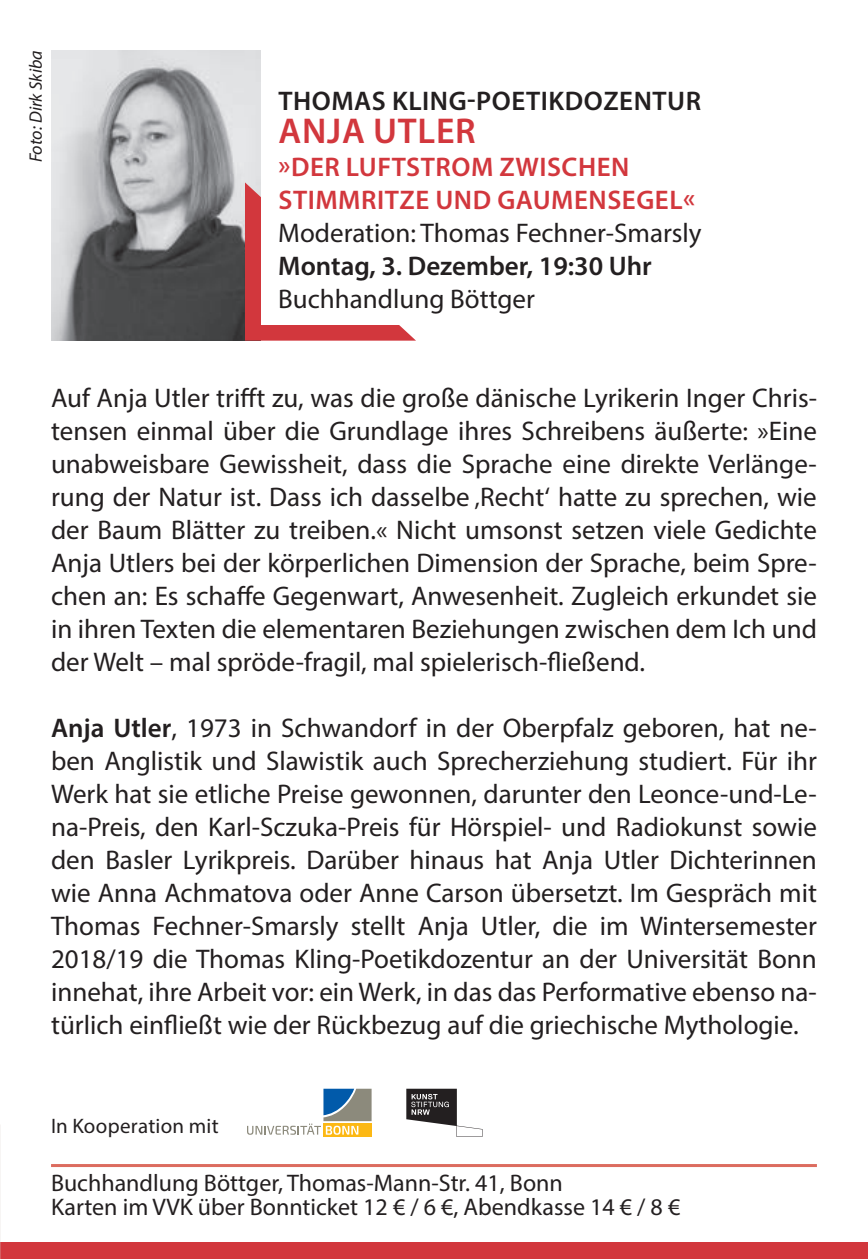
<style>
.page{position:relative;width:868px;height:1259px;background:#fff}
.page>*{position:absolute;margin:0;border:0;box-sizing:border-box;transform-origin:0 0}
.t1{font:600 36px "Myriad Pro";letter-spacing:.02em;color:#d2373d}
.t2{font:27px/33px "Myriad Pro";color:#231f20;text-align:justify}
.t3{font:600 27px/33px "Myriad Pro";letter-spacing:.02em;color:#d2373d}
.t4{font:600 27px "Myriad Pro";letter-spacing:.02em;color:#231f20}
.t5{font:600 27px "Myriad Pro";color:#231f20}
.t6{font:24px/24px "Myriad Pro";color:#231f20}
.t7{font:21px "Myriad Pro";letter-spacing:.015em;color:#231f20}
.t8{font:italic 18px "Myriad Pro";color:#231f20}
.s1{font-weight:600}
</style>
<div class="page">
<div style="left:0;top:1242px;width:867px;height:17px;background:#d2373d"></div>
<hr style="left:51px;top:1164px;width:765px;height:3px;background:#dc6c5f">
<img style="left:51px;top:51px;width:209px;height:290px">
<svg style="left:245px;top:182px;width:171px;height:159px;background:#d34248"></svg>
<div style="left:261px;top:51px;width:528px;height:274px;background:#fff"></div>
<svg style="left:323px;top:1134px;width:48px;height:2px"></svg>
<svg style="left:247px;top:1088px;width:124px;height:46px"></svg>
<svg style="left:406px;top:1088px;width:76px;height:48px"></svg>
<p class="t8" style="left:25px;top:162px;width:114px;rotate:-90deg">Foto: Dirk Skiba</p>
<p class="t4" style="left:278px;top:83px;width:424px">THOMAS KLING-POETIKDOZENTUR</p>
<h1 class="t1" style="left:278px;top:108px;width:199px">ANJA UTLER</h1>
<p class="t3" style="left:278px;top:149px;width:418px">»DER LUFTSTROM ZWISCHEN<br>STIMMRITZE UND GAUMENSEGEL«</p>
<p class="t2" style="left:278px;top:216px;width:425px">Moderation: Thomas Fechner-Smarsly</p>
<p class="t5" style="left:278px;top:248px;width:375px">Montag, 3. Dezember, 19:30 Uhr</p>
<p class="t2" style="left:278px;top:282px;width:258px">Buchhandlung Böttger</p>
<p class="t2" style="left:51px;top:381px;width:767px">Auf Anja Utler trifft zu, was die große dänische Lyrikerin Inger Chris&shy;tensen einmal über die Grundlage ihres Schreibens äußerte: »Eine unabweisbare Gewissheit, dass die Sprache eine direkte Verlänge&shy;rung der Natur ist. Dass ich dasselbe ‚Recht‘ hatte zu sprechen, wie der Baum Blätter zu treiben.« Nicht umsonst setzen viele Gedichte Anja Utlers bei der körperlichen Dimension der Sprache, beim Spre&shy;chen an: Es schaffe Gegenwart, Anwesenheit. Zugleich erkundet sie in ihren Texten die elementaren Beziehungen zwischen dem Ich und der Welt – mal spröde-fragil, mal spielerisch-fließend.</p>
<p class="t2" style="left:51px;top:711px;width:767px"><span class="s1">Anja Utler</span>, 1973 in Schwandorf in der Oberpfalz geboren, hat ne&shy;ben Anglistik und Slawistik auch Sprecherziehung studiert. Für ihr Werk hat sie etliche Preise gewonnen, darunter den Leonce-und-Le&shy;na-Preis, den Karl-Sczuka-Preis für Hörspiel- und Radiokunst sowie den Basler Lyrikpreis. Darüber hinaus hat Anja Utler Dichterinnen wie Anna Achmatova oder Anne Carson übersetzt. Im Gespräch mit Thomas Fechner-Smarsly stellt Anja Utler, die im Wintersemester 2018/19 die Thomas Kling-Poetikdozentur an der Universität Bonn innehat, ihre Arbeit vor: ein Werk, in das das Performative ebenso na&shy;türlich einfließt wie der Rückbezug auf die griechische Mythologie.</p>
<p class="t7" style="left:51px;top:1113px;width:169px">In Kooperation mit</p>
<p class="t6" style="left:51px;top:1170px;width:630px">Buchhandlung Böttger, Thomas-Mann-Str. 41, Bonn<br>Karten im VVK über Bonnticket 12 € / 6 €, Abendkasse 14 € / 8 €</p>
</div>
